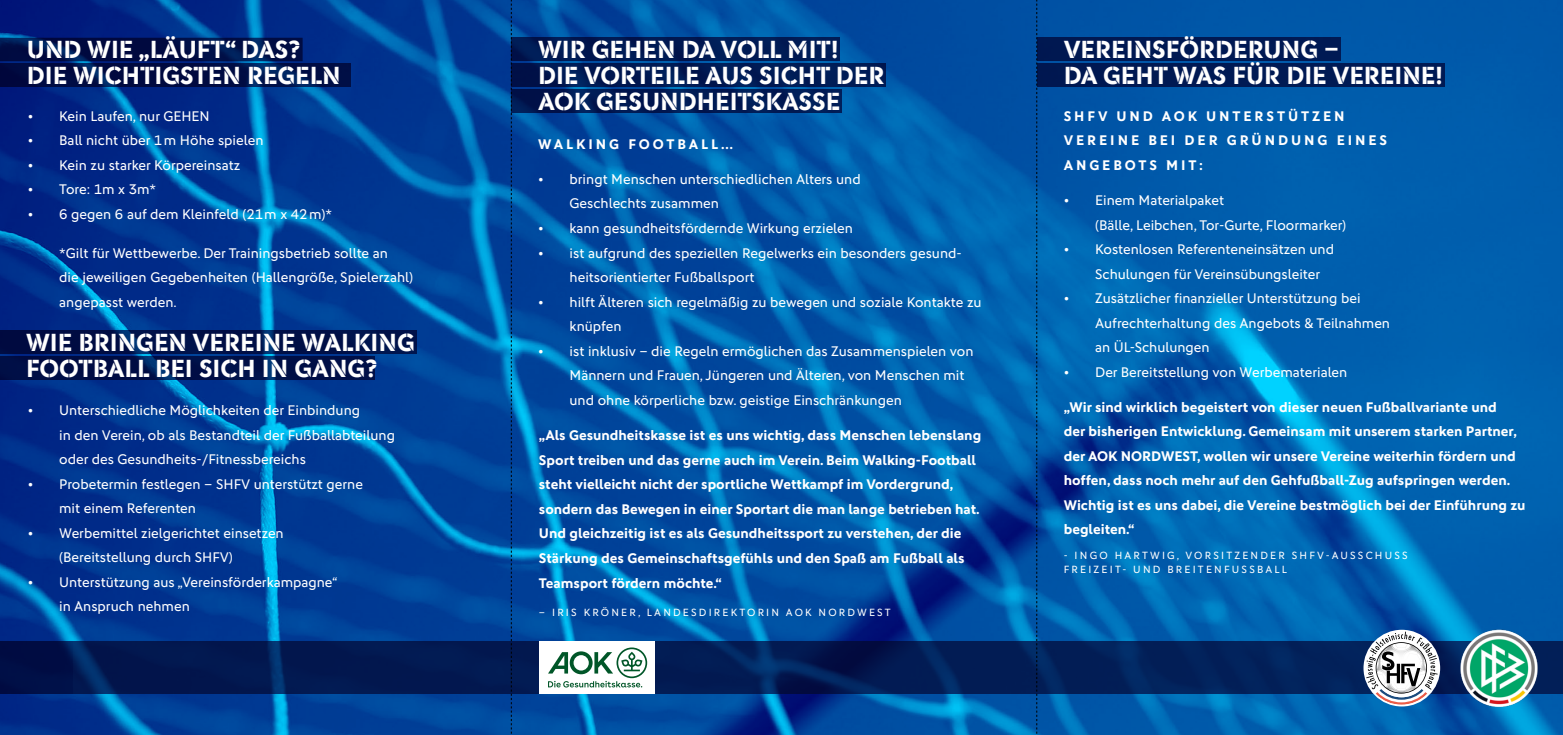
<style>
.page{position:relative;width:1563px;height:735px;background:#fff}
.page>*{position:absolute;margin:0;border:0;box-sizing:border-box;transform-origin:0 0}
.t1{font:25.03px/25.7px "DFB Stencil Ofc";color:#fff}
.t2{font:14px/24.5px "DFB Sans";color:#fff}
.t3{font:700 14px/24.5px "DFB Sans";color:#fff}
.t4{font:700 14px/24.5px "DFB Sans";letter-spacing:.21em;color:#fff}
.t5{font:10.5px/14px "DFB Sans";letter-spacing:.21em;color:#fff}
</style>
<div class="page">
<img style="left:0;top:0;width:1563px;height:734px">
<svg style="left:0;top:641px;width:1563px;height:52px;background:#011b54"></svg>
<svg style="left:1363px;top:629px;width:77px;height:77px"></svg>
<svg style="left:1366px;top:631px;width:71px;height:73px"></svg>
<svg style="left:0;top:38px;width:303px;height:23px;background:#001047"></svg>
<div style="left:1037px;top:38px;width:303px;height:23px;background:#001953"></div>
<svg style="left:0;top:330px;width:416px;height:24px;background:#001148"></svg>
<svg style="left:0;top:63px;width:350px;height:24px;background:#000f46"></svg>
<div style="left:1037px;top:63px;width:407px;height:24px;background:#001a54"></div>
<svg style="left:0;top:356px;width:375px;height:24px;background:#001148"></svg>
<img style="left:1459px;top:628px;width:79px;height:79px">
<svg style="left:511px;top:0;width:526px;height:734px;background:#03519e"></svg>
<h1 class="t1" style="left:27px;top:36px;width:315px">UND WIE „LÄUFT“ DAS?<br>DIE WICHTIGSTEN REGELN</h1>
<h1 class="t1" style="left:538px;top:36px;width:348px">WIR GEHEN DA VOLL MIT!<br>DIE VORTEILE AUS SICHT DER<br>AOK GESUNDHEITSKASSE</h1>
<h1 class="t1" style="left:1063px;top:36px;width:381px">VEREINSFÖRDERUNG –<br>DA GEHT WAS FÜR DIE VEREINE!</h1>
<p class="t4" style="left:1063px;top:103px;width:325px">SHFV UND AOK UNTERSTÜTZEN<br>VEREINE BEI DER GRÜNDUNG EINES<br>ANGEBOTS MIT:</p>
<p class="t2" style="left:1095px;top:188px;width:253px;text-indent:-32px">• Einem Materialpaket<br>(Bälle, Leibchen, Tor-Gurte, Floormarker)</p>
<p class="t2" style="left:1095px;top:237px;width:240px;text-indent:-32px">• Kostenlosen Referenteneinsätzen und<br>Schulungen für Vereinsübungsleiter</p>
<p class="t2" style="left:1095px;top:286px;width:296px;text-indent:-32px">• Zusätzlicher finanzieller Unterstützung bei<br>Aufrechterhaltung des Angebots &amp; Teilnahmen an ÜL-Schulungen</p>
<p class="t2" style="left:1063px;top:359px;width:285px">• Der Bereitstellung von Werbematerialen</p>
<p class="t3" style="left:1063px;top:394px;width:463px">„Wir sind wirklich begeistert von dieser neuen Fußballvariante und<br>der bisherigen Entwicklung. Gemeinsam mit unserem starken Partner, der AOK NORDWEST, wollen wir unsere Vereine weiterhin fördern und hoffen, dass noch mehr auf den Gehfußball-Zug aufspringen werden.<br>Wichtig ist es uns dabei, die Vereine bestmöglich bei der Einführung zu begleiten.“</p>
<p class="t5" style="left:1063px;top:548px;width:345px">- INGO HARTWIG, VORSITZENDER SHFV-AUSSCHUSS<br>FREIZEIT- UND BREITENFUSSBALL</p>
<p class="t2" style="left:28px;top:104px;width:183px">• Kein Laufen, nur GEHEN</p>
<p class="t2" style="left:28px;top:128px;width:237px">• Ball nicht über 1m Höhe spielen</p>
<p class="t2" style="left:28px;top:153px;width:214px">• Kein zu starker Körpereinsatz</p>
<p class="t2" style="left:28px;top:177px;width:130px">• Tore: 1m x 3m*</p>
<p class="t2" style="left:28px;top:202px;width:306px">• 6 gegen 6 auf dem Kleinfeld (21m x 42m)*</p>
<p class="t2" style="left:59px;top:240px;width:355px">*Gilt für Wettbewerbe. Der Trainingsbetrieb sollte an<br>die jeweiligen Gegebenheiten (Hallengröße, Spielerzahl) angepasst werden.</p>
<p class="t4" style="left:538px;top:131px;width:196px">WALKING FOOTBALL…</p>
<p class="t2" style="left:569px;top:167px;width:293px;text-indent:-32px">• bringt Menschen unterschiedlichen Alters und<br>Geschlechts zusammen</p>
<p class="t2" style="left:538px;top:216px;width:316px">• kann gesundheitsfördernde Wirkung erzielen</p>
<p class="t2" style="left:569px;top:240px;width:394px;text-indent:-32px">• ist aufgrund des speziellen Regelwerks ein besonders gesund&shy;heitsorientierter Fußballsport</p>
<p class="t2" style="left:569px;top:289px;width:413px;text-indent:-32px">• hilft Älteren sich regelmäßig zu bewegen und soziale Kontakte zu knüpfen</p>
<p class="t2" style="left:569px;top:338px;width:405px;text-indent:-32px">• ist inklusiv – die Regeln ermöglichen das Zusammenspielen von<br>Männern und Frauen, Jüngeren und Älteren, von Menschen mit und ohne körperliche bzw. geistige Einschränkungen</p>
<p class="t3" style="left:539px;top:423px;width:444px">„Als Gesundheitskasse ist es uns wichtig, dass Menschen lebenslang Sport treiben und das gerne auch im Verein. Beim Walking-Football steht vielleicht nicht der sportliche Wettkampf im Vordergrund, sondern das Bewegen in einer Sportart die man lange betrieben hat.<br>Und gleichzeitig ist es als Gesundheitssport zu verstehen, der die Stärkung des Gemeinschaftsgefühls und den Spaß am Fußball als Teamsport fördern möchte.“</p>
<p class="t5" style="left:539px;top:604px;width:353px">– IRIS KRÖNER, LANDESDIREKTORIN AOK NORDWEST</p>
<h1 class="t1" style="left:26px;top:328px;width:390px">WIE BRINGEN VEREINE WALKING<br>FOOTBALL BEI SICH IN GANG?</h1>
<p class="t2" style="left:59px;top:398px;width:337px;text-indent:-32px">• Unterschiedliche Möglichkeiten der Einbindung<br>in den Verein, ob als Bestandteil der Fußballabteilung oder des Gesundheits-/Fitnessbereichs</p>
<p class="t2" style="left:59px;top:471px;width:305px;text-indent:-32px">• Probetermin festlegen – SHFV unterstützt gerne mit einem Referenten</p>
<p class="t2" style="left:59px;top:520px;width:226px;text-indent:-32px">• Werbemittel zielgerichtet einsetzen (Bereitstellung durch SHFV)</p>
<p class="t2" style="left:59px;top:569px;width:280px;text-indent:-32px">• Unterstützung aus „Vereinsförderkampagne“ in Anspruch nehmen</p>
</div>
